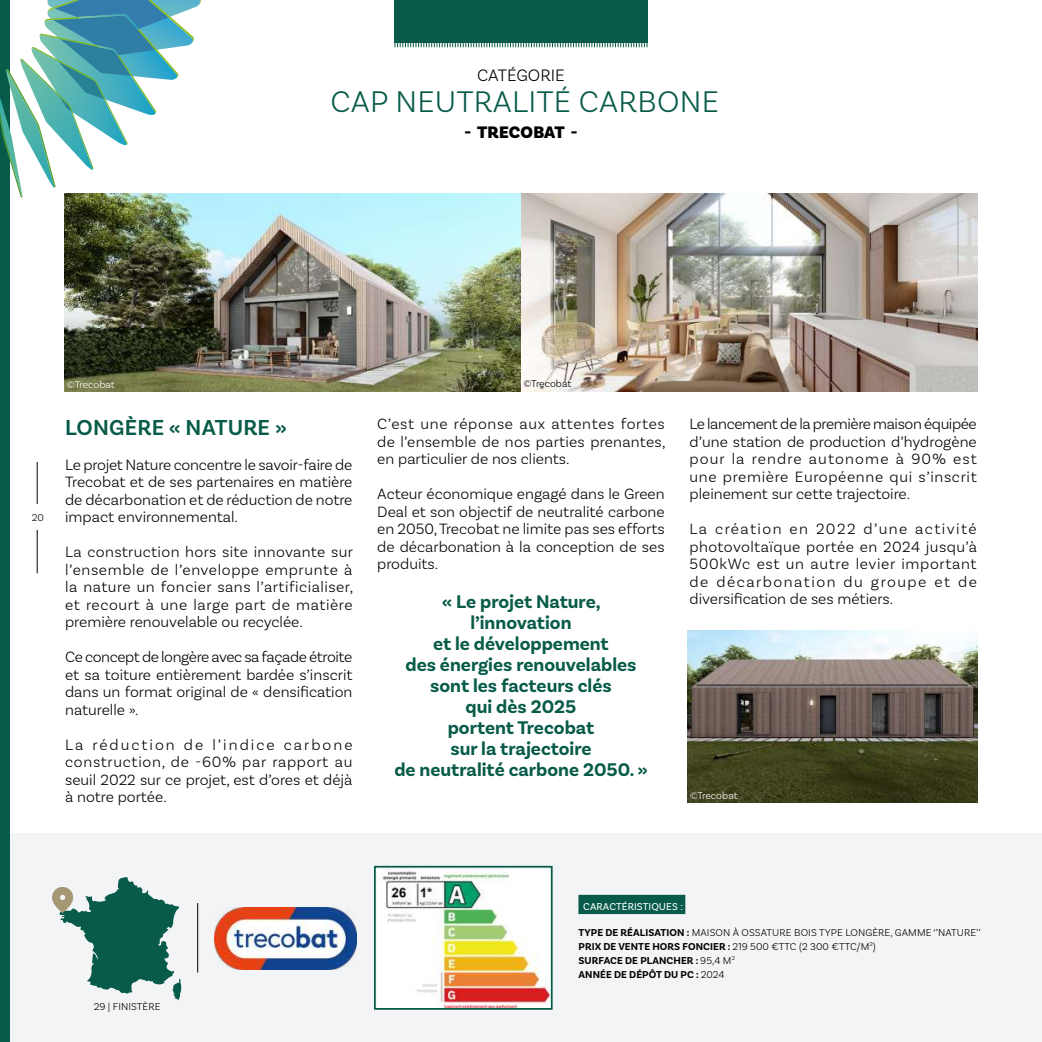
<style>
.page{position:relative;width:1042px;height:1042px;background:#fff}
.page>*{position:absolute;margin:0;border:0;box-sizing:border-box;transform-origin:0 0}
.t1{font:300 31.5px "Basic Sans";letter-spacing:.01em;color:#075b48}
.t2{font:600 22.75px "Basic Sans";letter-spacing:.01em;color:#075b48}
.t3{font:700 19.25px/21px "Basic Sans";color:#075b48;text-align:center}
.t4{font:900 17.5px "Basic Sans Alt";letter-spacing:.01em;color:#000}
.t5{font:300 17.5px "Basic Sans";color:#000}
.t6{font:300 15.75px/17.5px "Basic Sans";color:#000;text-align:justify}
.t7{font:300 10.5px/14px "Basic Sans";letter-spacing:.01em;color:#000}
.t8{font:300 10.5px "Basic Sans";color:#fff}
.t9{font:10.5px "Basic Sans";letter-spacing:.01em;color:#fff}
.s1{font-weight:700}
</style>
<div class="page">
<div style="left:0;top:833px;width:1042px;height:209px;background:#f2f4f6"></div>
<img style="left:64px;top:193px;width:913px;height:199px">
<div style="left:0;top:0;width:10px;height:1042px;background:#075b48"></div>
<div style="left:578px;top:895px;width:107px;height:19px;background:#075b48"></div>
<hr style="left:37px;top:462px;width:1px;height:111px;background:#000">
<div style="left:22px;top:504px;width:29px;height:25px;background:#fff"></div>
<img style="left:687px;top:630px;width:290px;height:172px">
<svg style="left:52px;top:877px;width:129px;height:123px"></svg>
<hr style="left:197px;top:903px;width:1px;height:69px;background:#000">
<svg style="left:0;top:0;width:202px;height:198px"></svg>
<img style="left:214px;top:907px;width:143px;height:63px">
<img style="left:377px;top:869px;width:172px;height:137px">
<div style="left:374px;top:866px;width:178px;height:143px;border:2px solid #075b48"></div>
<div style="left:394px;top:0;width:253px;height:42px;background:#075b48"></div>
<svg style="left:394px;top:42px;width:253px;height:5px"></svg>
<p class="t5" style="left:477px;top:64px;width:89px">CATÉGORIE</p>
<h1 class="t1" style="left:330px;top:83px;width:390px">CAP NEUTRALITÉ CARBONE</h1>
<p class="t4" style="left:464px;top:122px;width:115px">- TRECOBAT -</p>
<p class="t7" style="left:32px;top:511px;width:14px">20</p>
<p class="t8" style="left:67px;top:378px;width:50px">©Trecobat</p>
<p class="t7" style="left:523px;top:377px;width:50px">©Trecobat</p>
<h2 class="t2" style="left:65px;top:413px;width:223px">LONGÈRE « NATURE »</h2>
<p class="t6" style="left:65px;top:455px;width:289px">Le projet Nature concentre le savoir-faire de Trecobat et de ses partenaires en matière de décarbonation et de réduction de notre impact environnemental.</p>
<p class="t6" style="left:65px;top:543px;width:290px">La construction hors site innovante sur l’ensemble de l’enveloppe emprunte à la nature un foncier sans l’artificialiser, et recourt à une large part de matière première renouvelable ou recyclée.</p>
<p class="t6" style="left:65px;top:648px;width:289px">Ce concept de longère avec sa façade étroite et sa toiture entièrement bardée s’inscrit dans un format original de « densification naturelle ».</p>
<p class="t6" style="left:65px;top:735px;width:289px">La réduction de l’indice carbone construction, de -60% par rapport au seuil 2022 sur ce projet, est d’ores et déjà à notre portée.</p>
<p class="t6" style="left:377px;top:415px;width:290px">C’est une réponse aux attentes fortes de l’ensemble de nos parties prenantes, en particulier de nos clients.</p>
<p class="t6" style="left:377px;top:485px;width:289px">Acteur économique engagé dans le Green Deal et son objectif de neutralité carbone en 2050, Trecobat ne limite pas ses efforts de décarbonation à la conception de ses produits.</p>
<p class="t3" style="left:394px;top:591px;width:255px">« Le projet Nature, l’innovation<br>et le développement<br>des énergies renouvelables sont les facteurs clés<br>qui dès 2025<br>portent Trecobat<br>sur la trajectoire<br>de neutralité carbone 2050. »</p>
<p class="t6" style="left:689px;top:415px;width:289px">Le lancement de la première maison équipée d’une station de production d’hydrogène pour la rendre autonome à 90% est une première Européenne qui s’inscrit pleinement sur cette trajectoire.</p>
<p class="t6" style="left:689px;top:520px;width:289px">La création en 2022 d’une activité photovoltaïque portée en 2024 jusqu’à 500kWc est un autre levier important de décarbonation du groupe et de diversification de ses métiers.</p>
<p class="t8" style="left:690px;top:789px;width:50px">©Trecobat</p>
<p class="t7" style="left:94px;top:999px;width:68px">29 | FINISTÈRE</p>
<p class="t9" style="left:583px;top:900px;width:101px">CARACTÉRISTIQUES :</p>
<p class="t7" style="left:578px;top:925px;width:404px"><span class="s1">TYPE DE RÉALISATION :</span> MAISON À OSSATURE BOIS TYPE LONGÈRE, GAMME ‘’NATURE’’ <span class="s1">PRIX DE VENTE HORS FONCIER :</span> 219 500 €TTC (2 300 €TTC/M<sup>2</sup>)<br><span class="s1">SURFACE DE PLANCHER :</span> 95,4 M<sup>2<br></sup><span class="s1">ANNÉE DE DÉPÔT DU PC :</span> 2024</p>
</div>
